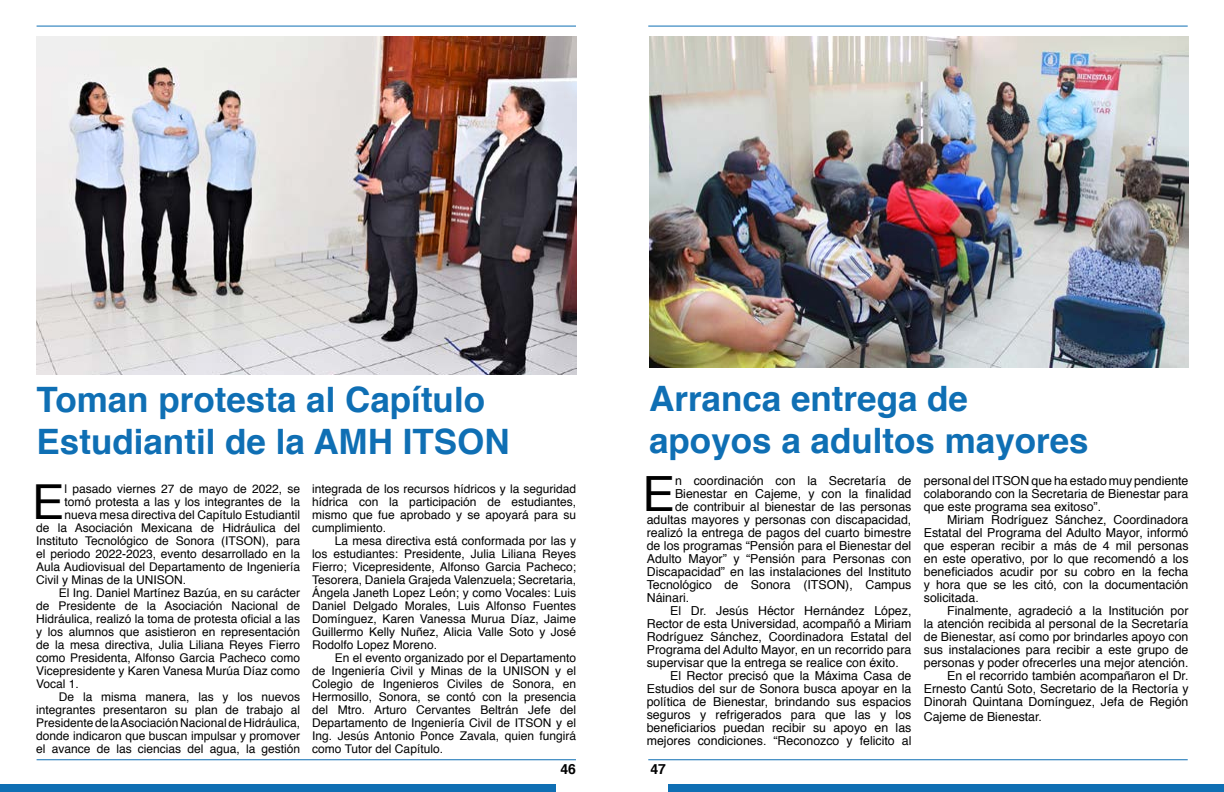
<style>
.page{position:relative;width:1224px;height:792px;background:#fff}
.page>*{position:absolute;margin:0;border:0;box-sizing:border-box;transform-origin:0 0}
.t1{font:48.6px "Helvetica";color:#000}
.t2{font:48.2px "Helvetica";color:#000}
.t3{font:700 35px/42px "Helvetica";color:#0f6fb4}
.t4{font:700 14px "Helvetica";color:#000}
.t5{font:12.4px/13px "Helvetica";color:#000;text-align:justify}
.t6{font:12px/13px "Helvetica";color:#000;text-align:justify}
</style>
<div class="page">
<div style="left:0;top:784px;width:556px;height:8px;background:#0f6fb4"></div>
<div style="left:668px;top:784px;width:556px;height:8px;background:#0f6fb4"></div>
<hr style="left:37px;top:26px;width:539px;height:1px;background:#0f6fb4">
<hr style="left:37px;top:759px;width:539px;height:1px;background:#0f6fb4">
<hr style="left:648px;top:26px;width:540px;height:1px;background:#0f6fb4">
<hr style="left:648px;top:759px;width:540px;height:1px;background:#0f6fb4">
<img style="left:37px;top:36px;width:540px;height:339px">
<img style="left:649px;top:36px;width:540px;height:332px">
<h3 class="t3" style="left:37px;top:379px;width:475px">Toman protesta al Capítulo<br>Estudiantil de la AMH ITSON</h3>
<h2 class="t2" style="left:32px;top:465px;width:34px">E</h2>
<p class="t6" style="left:64px;top:483px;width:237px">l pasado viernes 27 de mayo de 2022, se</p>
<p class="t6" style="left:64px;top:496px;width:237px">tomó protesta a las y los integrantes de la</p>
<p class="t6" style="left:64px;top:509px;width:237px">nueva mesa directiva del Capítulo Estudiantil</p>
<p class="t6" style="left:36px;top:522px;width:265px">de la Asociación Mexicana de Hidráulica del</p>
<p class="t6" style="left:36px;top:535px;width:265px">Instituto Tecnológico de Sonora (ITSON), para</p>
<p class="t6" style="left:36px;top:548px;width:265px">el periodo 2022-2023, evento desarrollado en la</p>
<p class="t6" style="left:36px;top:561px;width:265px">Aula Audiovisual del Departamento de Ingeniería</p>
<p class="t6" style="left:36px;top:573px;width:152px">Civil y Minas de la UNISON.</p>
<p class="t6" style="left:59px;top:586px;width:243px">El Ing. Daniel Martínez Bazúa, en su carácter</p>
<p class="t6" style="left:36px;top:599px;width:265px">de Presidente de la Asociación Nacional de</p>
<p class="t6" style="left:36px;top:612px;width:266px">Hidráulica, realizó la toma de protesta oficial a las</p>
<p class="t6" style="left:36px;top:625px;width:265px">y los alumnos que asistieron en representación</p>
<p class="t6" style="left:36px;top:638px;width:265px">de la mesa directiva, Julia Liliana Reyes Fierro</p>
<p class="t6" style="left:36px;top:651px;width:265px">como Presidenta, Alfonso Garcia Pacheco como</p>
<p class="t6" style="left:36px;top:664px;width:266px">Vicepresidente y Karen Vanesa Murúa Díaz como</p>
<p class="t6" style="left:36px;top:677px;width:44px">Vocal 1.</p>
<p class="t6" style="left:59px;top:690px;width:243px">De la misma manera, las y los nuevos</p>
<p class="t6" style="left:36px;top:703px;width:265px">integrantes presentaron su plan de trabajo al</p>
<p class="t6" style="left:36px;top:716px;width:265px">Presidente de la Asociación Nacional de Hidráulica,</p>
<p class="t6" style="left:36px;top:729px;width:265px">donde indicaron que buscan impulsar y promover</p>
<p class="t6" style="left:36px;top:742px;width:265px">el avance de las ciencias del agua, la gestión</p>
<p class="t6" style="left:312px;top:482px;width:265px">integrada de los recursos hídricos y la seguridad hídrica con la participación de estudiantes, mismo que fue aprobado y se apoyará para su cumplimiento.</p>
<p class="t6" style="left:312px;top:534px;width:265px;text-indent:23px">La mesa directiva está conformada por las y los estudiantes: Presidente, Julia Liliana Reyes Fierro; Vicepresidente, Alfonso Garcia Pacheco; Tesorera, Daniela Grajeda Valenzuela; Secretaria, Ángela Janeth Lopez León; y como Vocales: Luis Daniel Delgado Morales, Luis Alfonso Fuentes Domínguez, Karen Vanessa Murua Díaz, Jaime Guillermo Kelly Nuñez, Alicia Valle Soto y José Rodolfo Lopez Moreno.</p>
<p class="t6" style="left:312px;top:651px;width:265px;text-indent:23px">En el evento organizado por el Departamento de Ingeniería Civil y Minas de la UNISON y el Colegio de Ingenieros Civiles de Sonora, en Hermosillo, Sonora, se contó con la presencia del Mtro. Arturo Cervantes Beltrán Jefe del Departamento de Ingeniería Civil de ITSON y el Ing. Jesús Antonio Ponce Zavala, quien fungirá como Tutor del Capítulo.</p>
<h3 class="t3" style="left:649px;top:378px;width:441px">Arranca entrega de apoyos a adultos mayores</h3>
<h1 class="t1" style="left:643px;top:457px;width:34px">E</h1>
<p class="t5" style="left:675px;top:475px;width:238px">n coordinación con la Secretaría de</p>
<p class="t5" style="left:675px;top:488px;width:238px">Bienestar en Cajeme, y con la finalidad</p>
<p class="t5" style="left:675px;top:501px;width:238px">de contribuir al bienestar de las personas</p>
<p class="t5" style="left:647px;top:514px;width:266px">adultas mayores y personas con discapacidad,</p>
<p class="t5" style="left:647px;top:527px;width:266px">realizó la entrega de pagos del cuarto bimestre</p>
<p class="t5" style="left:647px;top:540px;width:266px">de los programas “Pensión para el Bienestar del</p>
<p class="t5" style="left:647px;top:553px;width:266px">Adulto Mayor” y “Pensión para Personas con</p>
<p class="t5" style="left:647px;top:566px;width:266px">Discapacidad” en las instalaciones del Instituto</p>
<p class="t5" style="left:647px;top:579px;width:266px">Tecnológico de Sonora (ITSON), Campus</p>
<p class="t5" style="left:647px;top:592px;width:44px">Náinari.</p>
<p class="t5" style="left:670px;top:605px;width:243px">El Dr. Jesús Héctor Hernández López,</p>
<p class="t5" style="left:647px;top:618px;width:266px">Rector de esta Universidad, acompañó a Miriam</p>
<p class="t5" style="left:647px;top:631px;width:266px">Rodríguez Sánchez, Coordinadora Estatal del</p>
<p class="t5" style="left:647px;top:644px;width:266px">Programa del Adulto Mayor, en un recorrido para</p>
<p class="t5" style="left:647px;top:657px;width:254px">supervisar que la entrega se realice con éxito.</p>
<p class="t5" style="left:670px;top:670px;width:243px">El Rector precisó que la Máxima Casa de</p>
<p class="t5" style="left:647px;top:683px;width:266px">Estudios del sur de Sonora busca apoyar en la</p>
<p class="t5" style="left:647px;top:696px;width:266px">política de Bienestar, brindando sus espacios</p>
<p class="t5" style="left:647px;top:709px;width:266px">seguros y refrigerados para que las y los</p>
<p class="t5" style="left:647px;top:722px;width:266px">beneficiarios puedan recibir su apoyo en las</p>
<p class="t5" style="left:647px;top:735px;width:266px">mejores condiciones. “Reconozco y felicito al</p>
<p class="t5" style="left:924px;top:475px;width:266px">personal del ITSON que ha estado muy pendiente colaborando con la Secretaria de Bienestar para que este programa sea exitoso”.</p>
<p class="t5" style="left:924px;top:514px;width:266px;text-indent:23px">Miriam Rodríguez Sánchez, Coordinadora Estatal del Programa del Adulto Mayor, informó que esperan recibir a más de 4 mil personas en este operativo, por lo que recomendó a los beneficiados acudir por su cobro en la fecha y hora que se les citó, con la documentación solicitada.</p>
<p class="t5" style="left:924px;top:605px;width:266px;text-align:right">Finalmente, agradeció a la Institución por<br>la atención recibida al personal de la Secretaría de Bienestar, así como por brindarles apoyo con sus instalaciones para recibir a este grupo de personas y poder ofrecerles una mejor atención.<br>En el recorrido también acompañaron el Dr.<br>Ernesto Cantú Soto, Secretario de la Rectoría y Dinorah Quintana Domínguez, Jefa de Región</p>
<p class="t5" style="left:924px;top:711px;width:120px">Cajeme de Bienestar.</p>
<p class="t4" style="left:560px;top:757px;width:17px">46</p>
<p class="t4" style="left:651px;top:757px;width:17px">47</p>
</div>
